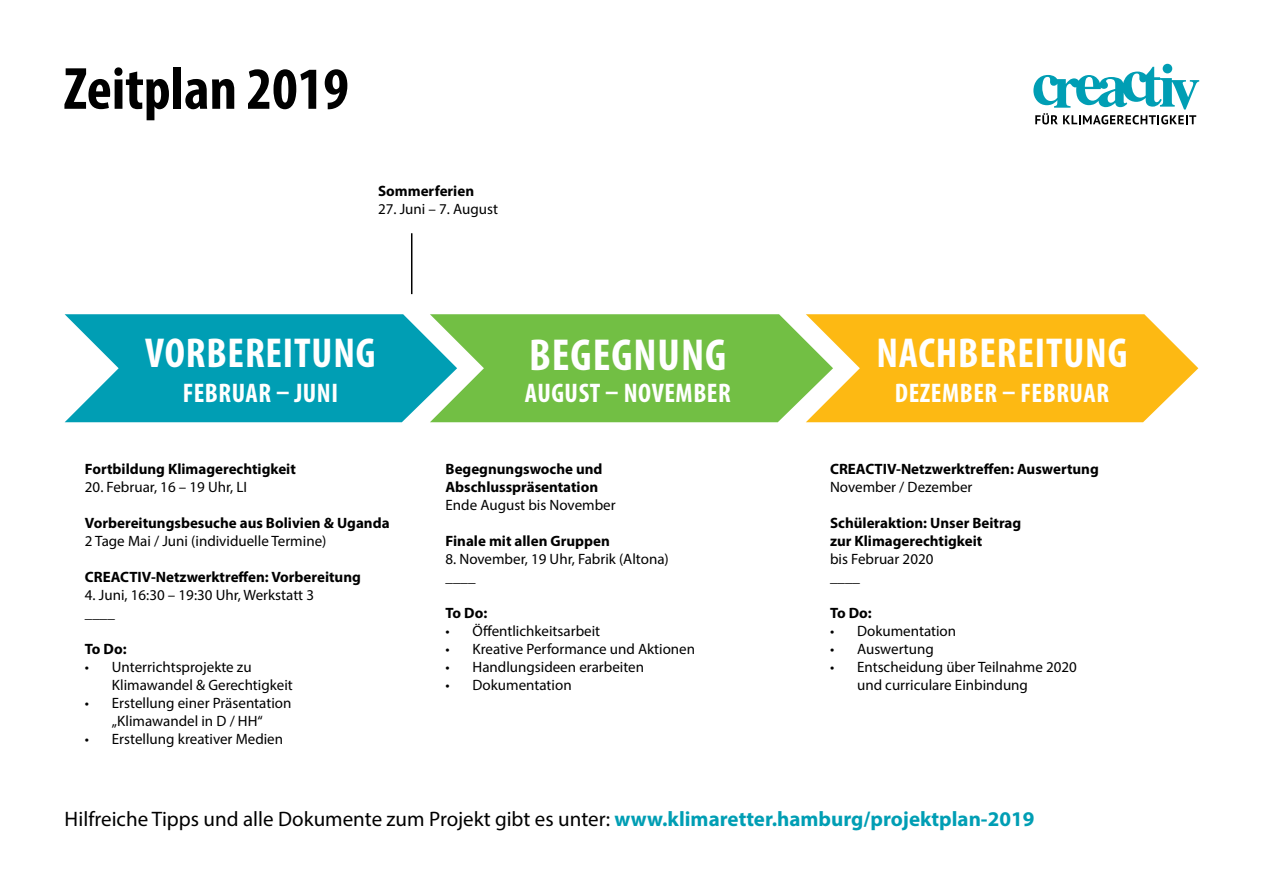
<style>
.page{position:relative;width:1263px;height:893px;background:#fff}
.page>*{position:absolute;margin:0;border:0;box-sizing:border-box;transform-origin:0 0}
.t1{font:700 condensed 60px "Myriad Pro";color:#000}
.t2{font:700 condensed 45px "Myriad Pro";letter-spacing:.02em;color:#fff}
.t3{font:700 condensed 42px "Myriad Pro";letter-spacing:.02em;color:#fff}
.t4{font:700 condensed 27px "Myriad Pro";letter-spacing:.02em;color:#fff}
.t5{font:21px "Myriad Pro";color:#000}
.t6{font:15px/18px "Myriad Pro";color:#000}
.t7{font:700 15px/18px "Myriad Pro";color:#000}
.s1{font-weight:700;color:#009eb4}
</style>
<div class="page">
<svg style="left:65px;top:314px;width:1133px;height:108px;background:#86b969"></svg>
<hr style="left:411px;top:233px;width:1px;height:61px;background:#000">
<svg style="left:1033px;top:64px;width:166px;height:60px"></svg>
<h1 class="t1" style="left:64px;top:51px;width:286px">ZEITPLAN 2019</h1>
<p class="t7" style="left:378px;top:181px;width:98px">Sommerferien</p>
<p class="t6" style="left:378px;top:199px;width:121px">27. Juni – 7. August</p>
<h3 class="t3" style="left:145px;top:327px;width:232px">VORBEREITUNG</h3>
<h2 class="t2" style="left:529px;top:327px;width:199px">BEGEGNUNG</h2>
<h3 class="t3" style="left:876px;top:327px;width:253px">NACHBEREITUNG</h3>
<h3 class="t4" style="left:183px;top:376px;width:145px">FEBRUAR – JUNI</h3>
<h3 class="t4" style="left:525px;top:376px;width:14px">AUGU</h3>
<h3 class="t4" style="left:579px;top:376px;width:154px">ST – NOVEMBER</h3>
<h3 class="t4" style="left:895px;top:376px;width:50px">DEZEMBER</h3>
<h3 class="t4" style="left:1002px;top:376px;width:44px">– FEBRUAR</h3>
<p class="t7" style="left:85px;top:459px;width:212px">Fortbildung Klimagerechtigkeit</p>
<p class="t6" style="left:85px;top:478px;width:164px">20. Februar, 16 – 19 Uhr, LI</p>
<p class="t7" style="left:85px;top:513px;width:306px">Vorbereitungsbesuche aus Bolivien &amp; Uganda</p>
<p class="t6" style="left:85px;top:532px;width:243px">2 Tage Mai / Juni (individuelle Termine)</p>
<p class="t7" style="left:85px;top:567px;width:277px">CREACTIV-Netzwerktreffen: Vorbereitung</p>
<p class="t6" style="left:85px;top:586px;width:231px">4. Juni, 16:30 – 19:30 Uhr, Werkstatt 3 ____</p>
<p class="t7" style="left:85px;top:639px;width:43px">To Do:</p>
<p class="t6" style="left:112px;top:658px;width:182px;text-indent:-27px">• Unterrichtsprojekte zu<br>Klimawandel &amp; Gerechtigkeit</p>
<p class="t6" style="left:85px;top:694px;width:208px;text-align:center">• Erstellung einer Präsentation „Klimawandel in D / HH“</p>
<p class="t6" style="left:85px;top:730px;width:200px">• Erstellung kreativer Medien</p>
<p class="t7" style="left:446px;top:459px;width:158px">Begegnungswoche und<br>Abschlusspräsentation</p>
<p class="t6" style="left:446px;top:496px;width:172px">Ende August bis November</p>
<p class="t7" style="left:446px;top:531px;width:166px">Finale mit allen Gruppen</p>
<p class="t6" style="left:446px;top:550px;width:225px">8. November, 19 Uhr, Fabrik (Altona) ____</p>
<p class="t7" style="left:446px;top:603px;width:43px">To Do:</p>
<p class="t6" style="left:446px;top:622px;width:156px">• Öffentlichkeitsarbeit</p>
<p class="t6" style="left:446px;top:640px;width:251px">• Kreative Performance und Aktionen</p>
<p class="t6" style="left:446px;top:658px;width:200px">• Handlungsideen erarbeiten</p>
<p class="t6" style="left:446px;top:676px;width:128px">• Dokumentation</p>
<p class="t7" style="left:830px;top:459px;width:270px">CREACTIV-Netzwerktreffen: Auswertung</p>
<p class="t6" style="left:830px;top:478px;width:144px">November / Dezember</p>
<p class="t7" style="left:830px;top:513px;width:193px">Schüleraktion: Unser Beitrag zur Klimagerechtigkeit</p>
<p class="t6" style="left:830px;top:550px;width:105px">bis Februar 2020</p>
<p class="t7" style="left:830px;top:567px;width:31px">____</p>
<p class="t7" style="left:830px;top:603px;width:43px">To Do:</p>
<p class="t6" style="left:830px;top:622px;width:128px">• Dokumentation</p>
<p class="t6" style="left:830px;top:640px;width:105px">• Auswertung</p>
<p class="t6" style="left:857px;top:658px;width:221px;text-indent:-27px">• Entscheidung über Teilnahme 2020 und curriculare Einbindung</p>
<h3 class="t5" style="left:65px;top:806px;width:971px">Hilfreiche Tipps und alle Dokumente zum Projekt gibt es unter: <span class="s1">www.klimaretter.hamburg/projektplan-2019</span></h3>
</div>
